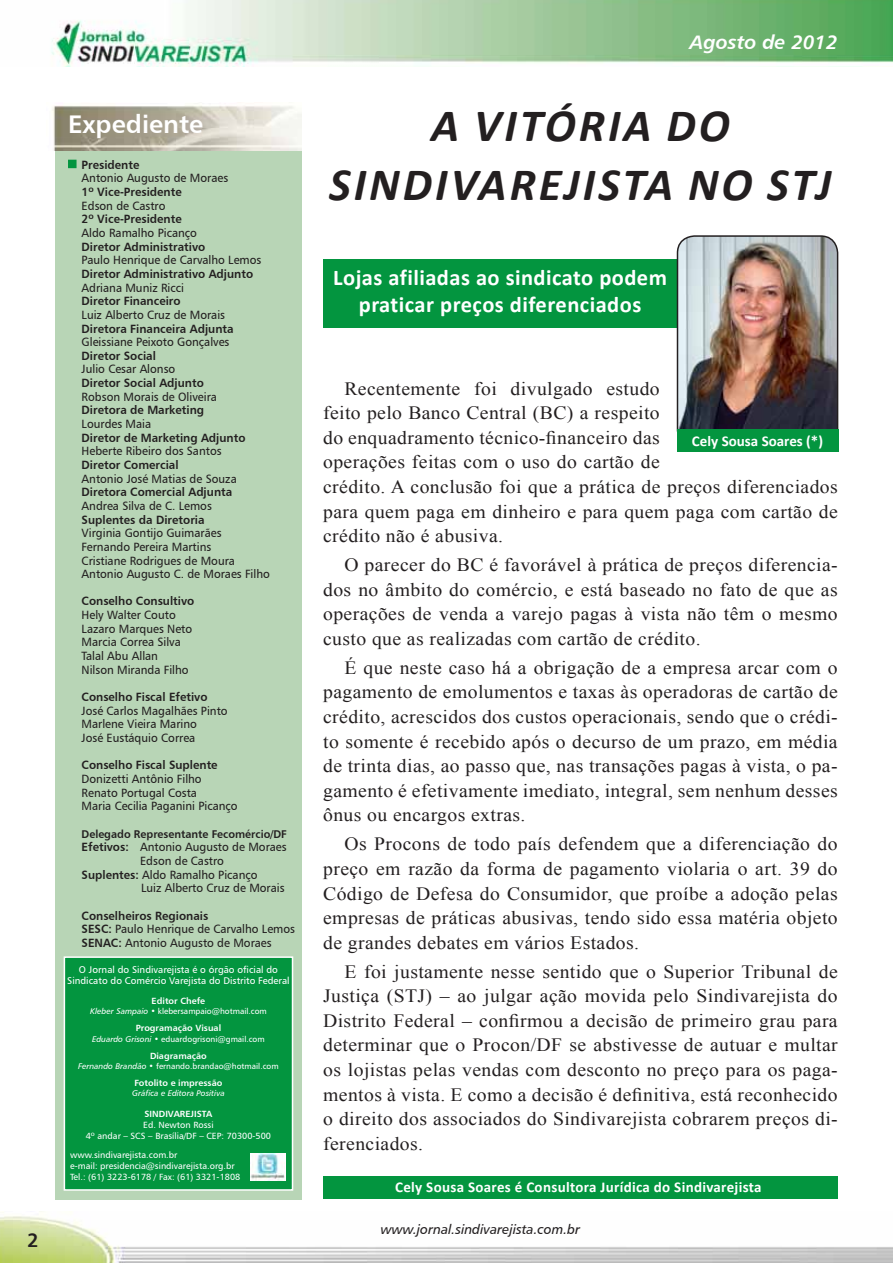
<style>
.page{position:relative;width:893px;height:1263px;background:#fff}
.page>*{position:absolute;margin:0;border:0;box-sizing:border-box;transform-origin:0 0}
.t1{font:italic 700 46.5px/58.5px "Calibri";letter-spacing:.065em;color:#231f20;text-align:center}
.t2{font:25.5px "Humanist 777 BT Bold B";color:#fff}
.t3{font:700 22.5px/27px "Calibri";letter-spacing:.02em;color:#fff;text-align:center}
.t4{font:19.5px "Humanist 777 BT Bold Italic B";color:#fff}
.t5{font:19.5px "Humanist 777 BT Bold B";color:#231f20}
.t6{font:18.75px/24.6px "Times New Roman";letter-spacing:.02em;color:#231f20;text-align:justify;scale:1.05 1}
.t7{font:700 15px "Calibri";letter-spacing:.02em;color:#fff}
.t8{font:700 15px "Calibri";color:#fff}
.t9{font:13.5px "Humanist 777 BT Italic B";color:#231f20}
.t10{font:12px/13.6px "Humanist 777 BT Roman B";color:#231f20;scale:.96 1}
.t11{font:12px "Humanist 777 BT Bold B";color:#231f20;scale:.96 1}
.t12{font:11.25px "Humanist 777 BT Bold B";color:#231f20;scale:.96 1}
.t13{font:9.75px/11.7px "Humanist 777 BT Roman B";color:#fff;text-align:center}
.t14{font:9px/10.8px "Humanist 777 BT Roman B";color:#fff;text-align:center}
.t15{font:9px "Humanist 777 BT Bold B";color:#fff}
.t16{font:8.25px "Humanist 777 BT Roman B";color:#fff}
.t17{font:8.25px "Humanist 777 BT Italic B";color:#fff}
.s1{font-family:"Humanist 777 BT Bold B"}
.s2{font-family:"Humanist 777 BT Italic B"}
</style>
<div class="page">
<img style="left:51px;top:0;width:842px;height:66px">
<img style="left:0;top:1211px;width:893px;height:52px">
<div style="left:323px;top:1176px;width:515px;height:23px;background:#03953f"></div>
<div style="left:323px;top:259px;width:464px;height:69px;background:#03953f"></div>
<div style="left:55px;top:149px;width:247px;height:1050px;background:#b8d5b6"></div>
<img style="left:52px;top:103px;width:250px;height:48px">
<div style="left:68px;top:160px;width:9px;height:8px;background:#03953f;border:2px solid #03953f"></div>
<div style="left:64px;top:956px;width:229px;height:235px;background:#03953f;border:2px solid #fff"></div>
<img style="left:251px;top:1153px;width:34px;height:27px">
<img style="left:677px;top:236px;width:161px;height:193px">
<div style="left:677px;top:235px;width:161px;height:213px;border:2px solid #231f20;border-radius:17px"></div>
<div style="left:677px;top:429px;width:161px;height:23px;background:#03953f"></div>
<p class="t5" style="left:27px;top:1228px;width:13px">2</p>
<h2 class="t2" style="left:68px;top:108px;width:137px">Expediente</h2>
<p class="t11" style="left:82px;top:157px;width:62px">Presidente</p>
<p class="t10" style="left:82px;top:171px;width:154px">Antonio Augusto de Moraes</p>
<p class="t11" style="left:82px;top:184px;width:106px">1º Vice-Presidente</p>
<p class="t10" style="left:82px;top:198px;width:89px">Edson de Castro</p>
<p class="t11" style="left:82px;top:212px;width:106px">2º Vice-Presidente</p>
<p class="t10" style="left:82px;top:226px;width:122px">Aldo Ramalho Picanço</p>
<p class="t11" style="left:82px;top:239px;width:130px">Diretor Administrativo</p>
<p class="t10" style="left:82px;top:253px;width:189px">Paulo Henrique de Carvalho Lemos</p>
<p class="t11" style="left:82px;top:266px;width:180px">Diretor Administrativo Adjunto</p>
<p class="t10" style="left:82px;top:280px;width:108px">Adriana Muniz Ricci</p>
<p class="t11" style="left:82px;top:293px;width:105px">Diretor Financeiro</p>
<p class="t10" style="left:82px;top:308px;width:151px">Luiz Alberto Cruz de Morais</p>
<p class="t11" style="left:82px;top:321px;width:160px">Diretora Financeira Adjunta</p>
<p class="t10" style="left:82px;top:335px;width:155px">Gleissiane Peixoto Gonçalves</p>
<p class="t11" style="left:82px;top:348px;width:79px">Diretor Social</p>
<p class="t10" style="left:82px;top:362px;width:99px">Julio Cesar Alonso</p>
<p class="t11" style="left:82px;top:375px;width:129px">Diretor Social Adjunto</p>
<p class="t10" style="left:82px;top:389px;width:142px">Robson Morais de Oliveira</p>
<p class="t11" style="left:82px;top:403px;width:129px">Diretora de Marketing</p>
<p class="t10" style="left:82px;top:417px;width:74px">Lourdes Maia</p>
<p class="t11" style="left:82px;top:430px;width:172px">Diretor de Marketing Adjunto</p>
<p class="t10" style="left:82px;top:444px;width:147px">Heberte Ribeiro dos Santos</p>
<p class="t11" style="left:82px;top:457px;width:102px">Diretor Comercial</p>
<p class="t10" style="left:82px;top:471px;width:163px">Antonio José Matias de Souza</p>
<p class="t11" style="left:82px;top:484px;width:158px">Diretora Comercial Adjunta</p>
<p class="t10" style="left:82px;top:499px;width:137px">Andrea Silva de C. Lemos</p>
<p class="t11" style="left:82px;top:512px;width:130px">Suplentes da Diretoria</p>
<p class="t10" style="left:82px;top:526px;width:198px">Virginia Gontijo Guimarães<br>Fernando Pereira Martins<br>Cristiane Rodrigues de Moura<br>Antonio Augusto C. de Moraes Filho</p>
<p class="t11" style="left:82px;top:594px;width:119px">Conselho Consultivo</p>
<p class="t10" style="left:82px;top:608px;width:117px">Hely Walter Couto<br>Lazaro Marques Neto<br>Marcia Correa Silva<br>Talal Abu Allan<br>Nilson Miranda Filho</p>
<p class="t11" style="left:82px;top:689px;width:133px">Conselho Fiscal Efetivo</p>
<p class="t10" style="left:82px;top:703px;width:154px">José Carlos Magalhães Pinto<br>Marlene Vieira Marino<br>José Eustáquio Correa</p>
<p class="t11" style="left:82px;top:757px;width:143px">Conselho Fiscal Suplente</p>
<p class="t10" style="left:82px;top:772px;width:164px">Donizetti Antônio Filho<br>Renato Portugal Costa<br>Maria Cecilia Paganini Picanço</p>
<p class="t12" style="left:82px;top:827px;width:215px">Delegado Representante Fecomércio/DF</p>
<p class="t10" style="left:82px;top:840px;width:215px"><span class="s1">Efetivos:</span> Antonio Augusto de Moraes</p>
<p class="t10" style="left:140px;top:854px;width:89px">Edson de Castro</p>
<p class="t10" style="left:82px;top:867px;width:185px"><span class="s1">Suplentes:</span> Aldo Ramalho Picanço</p>
<p class="t10" style="left:141px;top:881px;width:151px">Luiz Alberto Cruz de Morais</p>
<p class="t11" style="left:82px;top:908px;width:133px">Conselheiros Regionais</p>
<p class="t10" style="left:82px;top:922px;width:224px"><span class="s1">SESC:</span> Paulo Henrique de Carvalho Lemos<br><span class="s1">SENAC:</span> Antonio Augusto de Moraes</p>
<p class="t13" style="left:67px;top:963px;width:224px">O Jornal do Sindivarejista é o órgão oficial do<br>Sindicato do Comércio Varejista do Distrito Federal</p>
<p class="t15" style="left:152px;top:995px;width:55px">Editor Chefe</p>
<p class="t16" style="left:90px;top:1005px;width:178px"><span class="s2">Kleber Sampaio</span> • klebersampaio@hotmail.com</p>
<p class="t15" style="left:136px;top:1022px;width:87px">Programação Visual</p>
<p class="t16" style="left:92px;top:1033px;width:174px"><span class="s2">Eduardo Grisoni</span> • eduardogrisoni@gmail.com</p>
<p class="t15" style="left:150px;top:1050px;width:58px">Diagramação</p>
<p class="t16" style="left:78px;top:1060px;width:202px"><span class="s2">Fernando Brandão</span> • fernando.brandao@hotmail.com</p>
<p class="t15" style="left:135px;top:1077px;width:89px">Fotolito e impressão</p>
<p class="t17" style="left:132px;top:1087px;width:94px">Gráfica e Editora Positiva</p>
<p class="t15" style="left:145px;top:1108px;width:69px">SINDIVAREJISTA</p>
<p class="t14" style="left:86px;top:1119px;width:187px">Ed. Newton Rossi<br>4º andar – SCS – Brasília/DF – CEP: 70300-500</p>
<p class="t14" style="left:70px;top:1149px;width:172px;text-align:left">www.sindivarejista.com.br<br>e-mail: presidencia@sindivarejista.org.br<br>Tel.: (61) 3223-6178 / Fax: (61) 3321-1808</p>
<p class="t4" style="left:689px;top:30px;width:150px">Agosto de 2012</p>
<h1 class="t1" style="left:329px;top:97px;width:482px">A VITÓRIA DO<br>SINDIVAREJISTA NO STJ</h1>
<p class="t3" style="left:333px;top:264px;width:335px">Lojas afiliadas ao sindicato podem praticar preços diferenciados</p>
<p class="t6" style="left:323px;top:376px;width:492px;text-align:left;text-indent:21px">Recentemente foi divulgado estudo<br>feito pelo Banco Central (BC) a respeito<br>do enquadramento técnico-financeiro das<br>operações feitas com o uso do cartão de<br>crédito. A conclusão foi que a prática de preços diferenciados para quem paga em dinheiro e para quem paga com cartão de crédito não é abusiva.</p>
<p class="t6" style="left:323px;top:552px;width:492px;text-indent:21px">O parecer do BC é favorável à prática de preços diferencia&shy;dos no âmbito do comércio, e está baseado no fato de que as operações de venda a varejo pagas à vista não têm o mesmo custo que as realizadas com cartão de crédito.</p>
<p class="t6" style="left:323px;top:655px;width:492px;text-indent:21px">É que neste caso há a obrigação de a empresa arcar com o pagamento de emolumentos e taxas às operadoras de cartão de crédito, acrescidos dos custos operacionais, sendo que o crédi&shy;to somente é recebido após o decurso de um prazo, em média de trinta dias, ao passo que, nas transações pagas à vista, o pa&shy;gamento é efetivamente imediato, integral, sem nenhum desses ônus ou encargos extras.</p>
<p class="t6" style="left:323px;top:831px;width:492px;text-indent:21px">Os Procons de todo país defendem que a diferenciação do preço em razão da forma de pagamento violaria o art. 39 do Código de Defesa do Consumidor, que proíbe a adoção pelas empresas de práticas abusivas, tendo sido essa matéria objeto de grandes debates em vários Estados.</p>
<p class="t6" style="left:323px;top:959px;width:492px;text-indent:21px">E foi justamente nesse sentido que o Superior Tribunal de Justiça (STJ) – ao julgar ação movida pelo Sindivarejista do Distrito Federal – confirmou a decisão de primeiro grau para determinar que o Procon/DF se abstivesse de autuar e multar os lojistas pelas vendas com desconto no preço para os paga&shy;mentos à vista. E como a decisão é definitiva, está reconhecido o direito dos associados do Sindivarejista cobrarem preços di&shy;ferenciados.</p>
<p class="t8" style="left:692px;top:432px;width:133px">Cely Sousa Soares (*)</p>
<p class="t7" style="left:395px;top:1178px;width:368px">Cely Sousa Soares é Consultora Jurídica do Sindivarejista</p>
<p class="t9" style="left:381px;top:1221px;width:201px">www.jornal.sindivarejista.com.br</p>
</div>
